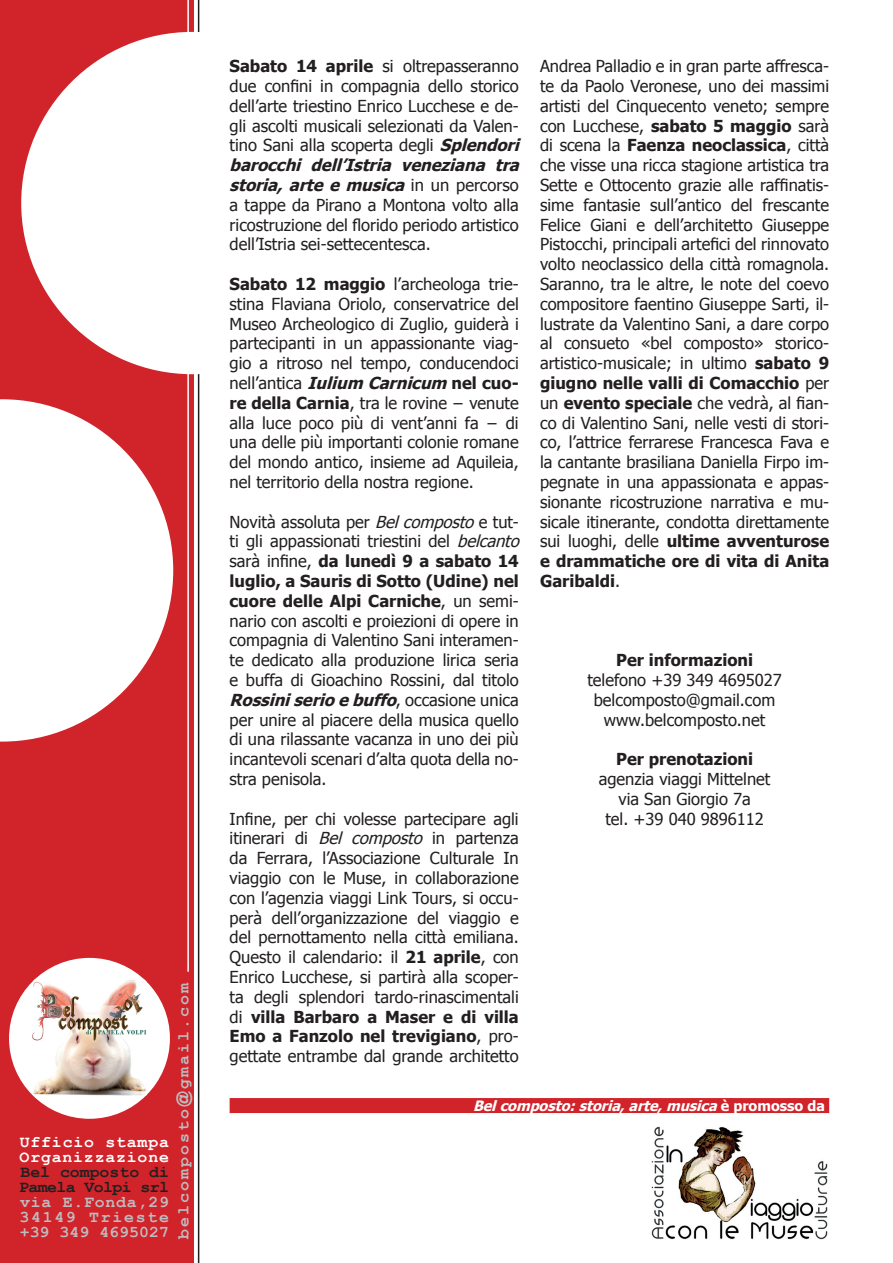
<style>
.page{position:relative;width:893px;height:1263px;background:#fff}
.page>*{position:absolute;margin:0;border:0;box-sizing:border-box;transform-origin:0 0}
.t1{font:16.5px/19.8px "Tahoma";color:#231f20;text-align:justify}
.t2{font:700 16.5px/15px "Courier New";letter-spacing:.105em;color:#bcbdc0;text-align:justify}
.t3{font:700 16.5px "Tahoma";color:#231f20}
.t4{font:700 16.5px/15px "Courier New";letter-spacing:.05em;color:#fff}
.t5{font:700 16.5px/15px "Courier New";letter-spacing:-.035em;color:#231f20}
.t6{font:700 16.5px "Courier New";letter-spacing:.125em;color:#bcbdc0}
.t7{font:italic 700 14.25px "Tahoma";color:#fff}
.s1{font-family:"Arial"}
.s2{font-weight:700}
.s3{font-weight:700;font-style:italic}
.s4{font-style:italic}
.s5{font-style:normal}
</style>
<div class="page">
<hr style="left:198px;top:0;width:1px;height:1263px;background:#231f20">
<div style="left:0;top:0;width:193px;height:1263px;background:#d1232a"></div>
<div style="left:21px;top:32px;width:343px;height:342px;background:#fff;border-radius:50%"></div>
<hr style="left:187px;top:0;width:2px;height:972px;background:#fff">
<svg style="left:0;top:399px;width:173px;height:343px;fill:#fff"></svg>
<div style="left:230px;top:1098px;width:599px;height:15px;background:#d1232a"></div>
<img style="left:651px;top:1126px;width:177px;height:114px">
<div style="left:9px;top:958px;width:161px;height:161px;background:#fff;border-radius:50%"></div>
<img style="left:33px;top:979px;width:114px;height:117px">
<p class="t6" style="left:173px;top:1238px;width:258px;rotate:-90deg">belcomposto<span class="s1">@</span>gmail.com</p>
<p class="t4" style="left:20px;top:1134px;width:151px">Ufficio stampa<br>Organizzazione</p>
<p class="t5" style="left:19px;top:1164px;width:151px">Bel composto di<br>Pamela Volpi srl</p>
<p class="t2" style="left:19px;top:1194px;width:151px">via E.Fonda,29<br>34149 Trieste +39 349 4695027</p>
<p class="t1" style="left:230px;top:55px;width:296px;text-align:left"><span class="s2">Sabato 14 aprile</span> si oltrepasseranno due confini in compagnia dello storico dell’arte triestino Enrico Lucchese e de&shy;gli ascolti musicali selezionati da Valen&shy;tino Sani alla scoperta degli <span class="s3">Splendori barocchi dell’Istria veneziana tra storia, arteemusica</span> i n u n p e r c o r s o a tappe da Pirano a Montona volto alla ricostruzione del florido periodo artistico dell’Istria sei-settecentesca.</p>
<p class="t1" style="left:230px;top:273px;width:291px"><span class="s2">Sabato 12 maggio</span> l’archeologa trie&shy;stina Flaviana Oriolo, conservatrice del Museo Archeologico di Zuglio, guiderà i partecipanti in un appassionante viag&shy;gio a ritroso nel tempo, conducendoci nell’antica <span class="s3">Iulium Carnicum</span> <span class="s2">nel cuo&shy;re della Carnia</span>, tra le rovine − venute alla luce poco più di vent’anni fa − di una delle più importanti colonie romane del mondo antico, insieme ad Aquileia, nel territorio della nostra regione.</p>
<p class="t1" style="left:230px;top:511px;width:296px;text-align:left">Novità assoluta per <span class="s4">Belcomposto</span>e tut&shy;ti gli appassionati triestini del <span class="s4">belcanto </span>sarà infine, <span class="s2">da lunedì 9 a sabato 14 luglio, a Sauris di Sotto (Udine) nel cuore delle Alpi Carniche</span>, un semi&shy;nario con ascolti e proiezioni di opere in compagnia di Valentino Sani interamen&shy;te dedicato alla produzione lirica seria e buffa di Gioachino Rossini, dal titolo <span class="s3">Rossiniserioebuffo</span>, o c c a s i o n e u n i c a per unire al piacere della musica quello di una rilassante vacanza in uno dei più incantevoli scenari d’alta quota della no&shy;stra penisola.</p>
<p class="t1" style="left:230px;top:808px;width:291px">Infine, per chi volesse partecipare agli itinerari di <span class="s4">Bel composto</span> in partenza da Ferrara, l’Associazione Culturale In viaggio con le Muse, in collaborazione con l’agenzia viaggi Link Tours, si occu&shy;perà dell’organizzazione del viaggio e del pernottamento nella città emiliana.<br>Questo il calendario: il <span class="s2">21 aprile</span>, con Enrico Lucchese, si partirà alla scoper&shy;ta degli splendori tardo-rinascimentali di <span class="s2">villa Barbaro a Maser e di villa Emo a Fanzolo nel trevigiano</span>, pro&shy;gettate entrambe dal grande architetto</p>
<p class="t1" style="left:540px;top:55px;width:291px">Andrea Palladio e in gran parte affresca&shy;te da Paolo Veronese, uno dei massimi artisti del Cinquecento veneto; sempre con Lucchese, <span class="s2">sabato 5 maggio</span> sarà di scena la <span class="s2">Faenza neoclassica</span>, città che visse una ricca stagione artistica tra Sette e Ottocento grazie alle raffinatis&shy;sime fantasie sull’antico del frescante Felice Giani e dell’architetto Giuseppe Pistocchi, principali artefici del rinnovato volto neoclassico della città romagnola.<br>Saranno, tra le altre, le note del coevo compositore faentino Giuseppe Sarti, il&shy;lustrate da Valentino Sani, a dare corpo al consueto «bel composto» storico&shy;artistico-musicale; in ultimo <span class="s2">sabato 9 giugno nelle valli di Comacchio</span> per un <span class="s2">evento speciale</span> che vedrà, al fian&shy;co di Valentino Sani, nelle vesti di stori&shy;co, l’attrice ferrarese Francesca Fava e la cantante brasiliana Daniella Firpo im&shy;pegnate in una appassionata e appas&shy;sionante ricostruzione narrativa e mu&shy;sicale itinerante, condotta direttamente sui luoghi, delle <span class="s2">ultime avventurose e drammatiche ore di vita di Anita Garibaldi</span>.</p>
<p class="t3" style="left:616px;top:649px;width:138px">Per informazioni</p>
<p class="t1" style="left:587px;top:669px;width:196px;text-align:center">telefono +39 349 4695027 belcomposto@gmail.com www.belcomposto.net</p>
<p class="t3" style="left:616px;top:748px;width:138px">Per prenotazioni</p>
<p class="t1" style="left:599px;top:768px;width:173px;text-align:center">agenzia viaggi Mittelnet via San Giorgio 7a<br>tel. +39 040 9896112</p>
<p class="t7" style="left:473px;top:1095px;width:353px">Belcomposto:storia, arte, musica<span class="s5">è p r o m o s s o d a</span></p>
</div>
